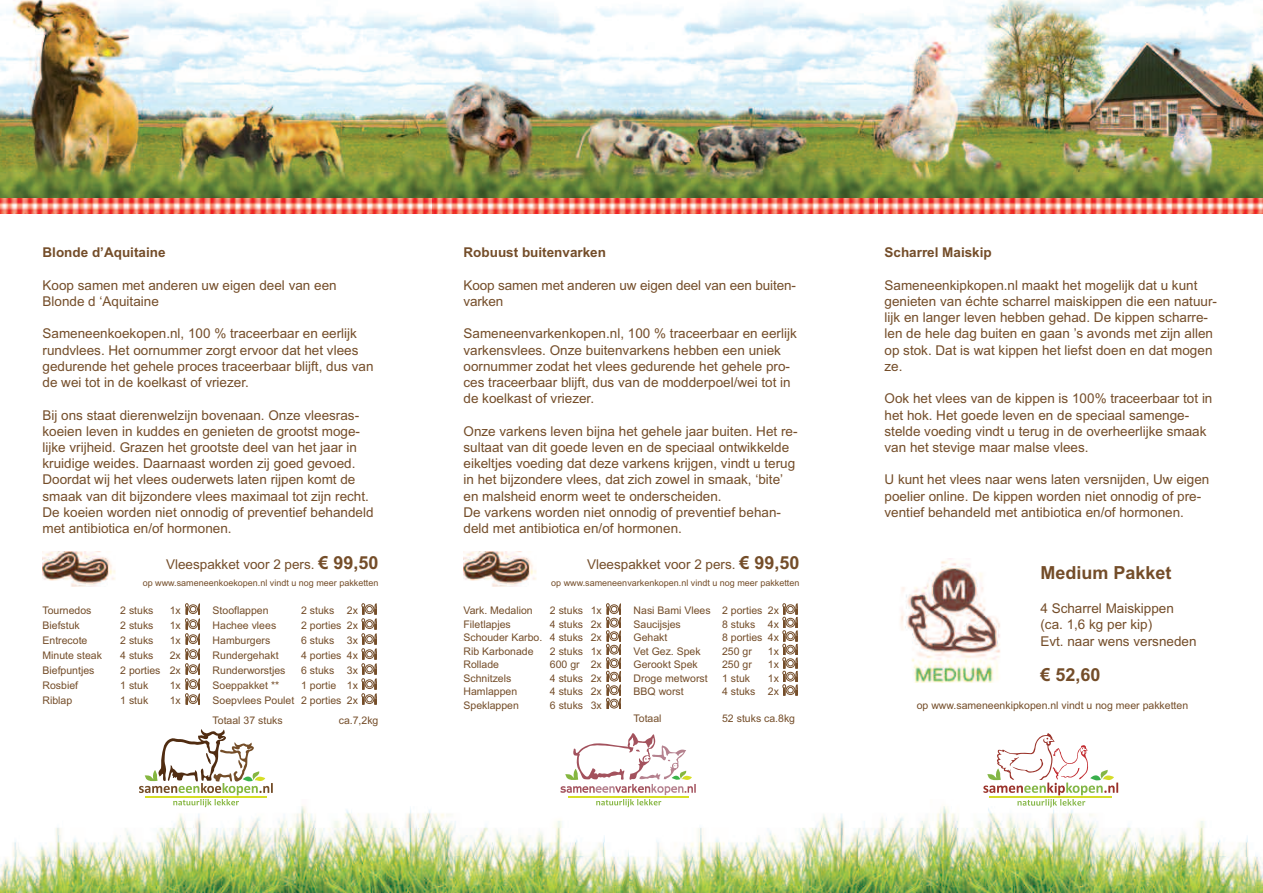
<style>
.page{position:relative;width:1263px;height:893px;background:#fff}
.page>*{position:absolute;margin:0;border:0;box-sizing:border-box;transform-origin:0 0}
.t1{font:700 18px "Arial";color:#744d29}
.t2{font:13.5px/16.2px "Arial";color:#744d29}
.t3{font:700 13.5px "Arial";color:#744d29}
.t4{font:10.5px/13.5px "Arial";color:#744d29;text-align:right}
.t5{font:9px "Arial";color:#744d29}
.s1{font-weight:700;font-size:18px}
</style>
<div class="page">
<img style="left:0;top:0;width:1263px;height:198px">
<img style="left:0;top:805px;width:629px;height:88px">
<img style="left:629px;top:806px;width:634px;height:87px">
<svg style="left:139px;top:729px;width:134px;height:78px"></svg>
<svg style="left:560px;top:733px;width:136px;height:74px"></svg>
<svg style="left:983px;top:733px;width:135px;height:75px"></svg>
<svg style="left:0;top:213px;width:433px;height:1px"></svg>
<img style="left:0;top:198px;width:433px;height:15px">
<svg style="left:433px;top:198px;width:445px;height:16px;background:#f38071"></svg>
<svg style="left:878px;top:198px;width:385px;height:16px;background:#f38071"></svg>
<svg style="left:185px;top:603px;width:15px;height:101px"></svg>
<svg style="left:361px;top:693px;width:16px;height:11px"></svg>
<svg style="left:361px;top:678px;width:16px;height:11px"></svg>
<svg style="left:361px;top:663px;width:16px;height:11px"></svg>
<svg style="left:361px;top:648px;width:16px;height:11px"></svg>
<svg style="left:361px;top:633px;width:16px;height:11px"></svg>
<svg style="left:361px;top:618px;width:16px;height:11px"></svg>
<svg style="left:361px;top:603px;width:16px;height:11px"></svg>
<svg style="left:362px;top:603px;width:14px;height:101px"></svg>
<img style="left:43px;top:551px;width:72px;height:36px">
<svg style="left:606px;top:603px;width:15px;height:106px"></svg>
<svg style="left:782px;top:684px;width:16px;height:11px"></svg>
<svg style="left:782px;top:670px;width:16px;height:12px"></svg>
<svg style="left:782px;top:657px;width:16px;height:11px"></svg>
<svg style="left:782px;top:643px;width:16px;height:12px"></svg>
<svg style="left:782px;top:630px;width:16px;height:11px"></svg>
<svg style="left:782px;top:616px;width:16px;height:12px"></svg>
<svg style="left:782px;top:603px;width:16px;height:11px"></svg>
<svg style="left:783px;top:603px;width:14px;height:92px"></svg>
<img style="left:463px;top:551px;width:73px;height:36px">
<img style="left:900px;top:558px;width:100px;height:125px">
<p class="t3" style="left:43px;top:245px;width:124px">Blonde d’Aquitaine</p>
<p class="t2" style="left:43px;top:277px;width:296px">Koop samen met anderen uw eigen deel van een<br>Blonde d ‘Aquitaine</p>
<p class="t2" style="left:43px;top:326px;width:332px">Sameneenkoekopen.nl, 100 % traceerbaar en eerlijk rundvlees. Het oornummer zorgt ervoor dat het vlees gedurende het gehele proces traceerbaar blijft, dus van de wei tot in de koelkast of vriezer.</p>
<p class="t2" style="left:43px;top:407px;width:332px">Bij ons staat dierenwelzijn bovenaan. Onze vleesras&shy;koeien leven in kuddes en genieten de grootst moge&shy;lijke vrijheid. Grazen het grootste deel van het jaar in kruidige weides. Daarnaast worden zij goed gevoed.<br>Doordat wij het vlees ouderwets laten rijpen komt de smaak van dit bijzondere vlees maximaal tot zijn recht.<br>De koeien worden niet onnodig of preventief behandeld met antibiotica en/of hormonen.</p>
<p class="t2" style="left:166px;top:557px;width:214px">Vleespakket voor 2 pers. <span class="s1">€ 99,50</span></p>
<p class="t5" style="left:143px;top:577px;width:237px">op www.sameneenkoekopen.nl vindt u nog meer pakketten</p>
<p class="t4" style="left:43px;top:604px;width:51px">Tournedos</p>
<p class="t4" style="left:120px;top:604px;width:35px">2 stuks</p>
<p class="t4" style="left:170px;top:604px;width:13px">1x</p>
<p class="t4" style="left:43px;top:619px;width:39px">Biefstuk</p>
<p class="t4" style="left:120px;top:619px;width:35px">2 stuks</p>
<p class="t4" style="left:170px;top:619px;width:13px">1x</p>
<p class="t4" style="left:43px;top:634px;width:46px">Entrecote</p>
<p class="t4" style="left:120px;top:634px;width:35px">2 stuks</p>
<p class="t4" style="left:170px;top:634px;width:13px">1x</p>
<p class="t4" style="left:43px;top:649px;width:61px">Minute steak</p>
<p class="t4" style="left:120px;top:649px;width:35px">4 stuks</p>
<p class="t4" style="left:170px;top:649px;width:13px">2x</p>
<p class="t4" style="left:43px;top:664px;width:53px">Biefpuntjes</p>
<p class="t4" style="left:120px;top:664px;width:62px">2 porties 2x</p>
<p class="t4" style="left:43px;top:679px;width:37px">Rosbief</p>
<p class="t4" style="left:120px;top:679px;width:30px">1 stuk</p>
<p class="t4" style="left:170px;top:679px;width:13px">1x</p>
<p class="t4" style="left:43px;top:694px;width:31px">Riblap</p>
<p class="t4" style="left:120px;top:694px;width:30px">1 stuk</p>
<p class="t4" style="left:170px;top:694px;width:13px">1x</p>
<p class="t4" style="left:213px;top:604px;width:58px">Stooflappen</p>
<p class="t4" style="left:301px;top:604px;width:58px">2 stuks 2x</p>
<p class="t4" style="left:213px;top:619px;width:65px">Hachee vlees</p>
<p class="t4" style="left:301px;top:619px;width:58px">2 porties 2x</p>
<p class="t4" style="left:213px;top:634px;width:59px">Hamburgers</p>
<p class="t4" style="left:301px;top:634px;width:58px">6 stuks 3x</p>
<p class="t4" style="left:213px;top:649px;width:67px">Rundergehakt</p>
<p class="t4" style="left:301px;top:649px;width:58px">4 porties 4x</p>
<p class="t4" style="left:213px;top:664px;width:74px">Runderworstjes</p>
<p class="t4" style="left:301px;top:664px;width:58px">6 stuks 3x</p>
<p class="t4" style="left:213px;top:679px;width:68px">Soeppakket **</p>
<p class="t4" style="left:213px;top:678px;width:147px;line-height:15px">1 portie 1x<br>Soepvlees Poulet 2 porties 2x</p>
<p class="t4" style="left:213px;top:713px;width:72px">Totaal 37 stuks</p>
<p class="t4" style="left:339px;top:713px;width:41px">ca.7,2kg</p>
<p class="t3" style="left:463px;top:245px;width:144px">Robuust buitenvarken</p>
<p class="t2" style="left:463px;top:277px;width:334px">Koop samen met anderen uw eigen deel van een buiten&shy;varken</p>
<p class="t2" style="left:463px;top:326px;width:335px">Sameneenvarkenkopen.nl, 100 % traceerbaar en eerlijk varkensvlees. Onze buitenvarkens hebben een uniek oornummer zodat het vlees gedurende het gehele pro&shy;ces traceerbaar blijft, dus van de modderpoel/wei tot in de koelkast of vriezer.</p>
<p class="t2" style="left:463px;top:423px;width:335px">Onze varkens leven bijna het gehele jaar buiten. Het re&shy;sultaat van dit goede leven en de speciaal ontwikkelde eikeltjes voeding dat deze varkens krijgen, vindt u terug in het bijzondere vlees, dat zich zowel in smaak, ‘bite’ en malsheid enorm weet te onderscheiden.<br>De varkens worden niet onnodig of preventief behan&shy;deld met antibiotica en/of hormonen.</p>
<p class="t2" style="left:587px;top:557px;width:214px">Vleespakket voor 2 pers. <span class="s1">€ 99,50</span></p>
<p class="t5" style="left:551px;top:577px;width:250px">op www.sameneenvarkenkopen.nl vindt u nog meer pakketten</p>
<p class="t4" style="left:463px;top:604px;width:71px">Vark. Medalion</p>
<p class="t4" style="left:550px;top:604px;width:53px">2 stuks 1x</p>
<p class="t4" style="left:463px;top:617px;width:49px">Filetlapjes</p>
<p class="t4" style="left:463px;top:617px;width:140px;text-align:justify;text-indent:86px">4 stuks 2x Schouder Karbo. 4 stuks 2x Rib Karbonade</p>
<p class="t4" style="left:550px;top:644px;width:53px">2 stuks 1x</p>
<p class="t4" style="left:463px;top:658px;width:37px">Rollade</p>
<p class="t4" style="left:550px;top:658px;width:53px">600 gr 2x</p>
<p class="t4" style="left:463px;top:671px;width:49px">Schnitzels</p>
<p class="t4" style="left:550px;top:671px;width:53px">4 stuks 2x</p>
<p class="t4" style="left:463px;top:685px;width:55px">Hamlappen</p>
<p class="t4" style="left:550px;top:685px;width:53px">4 stuks 2x</p>
<p class="t4" style="left:463px;top:698px;width:57px">Speklappen</p>
<p class="t4" style="left:550px;top:698px;width:53px">6 stuks 3x</p>
<p class="t4" style="left:634px;top:604px;width:147px;text-align:left">Nasi Bami Vlees 2 porties 2x<br>Saucijsjes</p>
<p class="t4" style="left:722px;top:617px;width:58px">8 stuks 4x</p>
<p class="t4" style="left:634px;top:631px;width:35px">Gehakt</p>
<p class="t4" style="left:722px;top:631px;width:58px">8 porties 4x</p>
<p class="t4" style="left:634px;top:644px;width:69px">Vet Gez. Spek</p>
<p class="t4" style="left:722px;top:644px;width:31px">250 gr</p>
<p class="t4" style="left:768px;top:644px;width:13px">1x</p>
<p class="t4" style="left:634px;top:658px;width:66px">Gerookt Spek</p>
<p class="t4" style="left:722px;top:658px;width:31px">250 gr</p>
<p class="t4" style="left:768px;top:658px;width:13px">1x</p>
<p class="t4" style="left:634px;top:671px;width:76px">Droge metworst</p>
<p class="t4" style="left:722px;top:671px;width:30px">1 stuk</p>
<p class="t4" style="left:768px;top:671px;width:13px">1x</p>
<p class="t4" style="left:634px;top:685px;width:52px">BBQ worst</p>
<p class="t4" style="left:722px;top:685px;width:58px">4 stuks 2x</p>
<p class="t4" style="left:634px;top:712px;width:30px">Totaal</p>
<p class="t4" style="left:722px;top:712px;width:74px">52 stuks ca.8kg</p>
<p class="t3" style="left:884px;top:245px;width:109px">Scharrel Maiskip</p>
<p class="t2" style="left:884px;top:277px;width:334px">Sameneenkipkopen.nl maakt het mogelijk dat u kunt genieten van échte scharrel maiskippen die een natuur&shy;lijk en langer leven hebben gehad. De kippen scharre&shy;len de hele dag buiten en gaan ’s avonds met zijn allen op stok. Dat is wat kippen het liefst doen en dat mogen ze.</p>
<p class="t2" style="left:884px;top:391px;width:329px">Ook het vlees van de kippen is 100% traceerbaar tot in het hok. Het goede leven en de speciaal samenge&shy;stelde voeding vindt u terug in de overheerlijke smaak van het stevige maar malse vlees.</p>
<p class="t2" style="left:884px;top:472px;width:326px">U kunt het vlees naar wens laten versnijden, Uw eigen poelier online. De kippen worden niet onnodig of pre&shy;ventief behandeld met antibiotica en/of hormonen.</p>
<h1 class="t1" style="left:1040px;top:562px;width:133px">Medium Pakket</h1>
<p class="t2" style="left:1040px;top:600px;width:158px">4 Scharrel Maiskippen (ca. 1,6 kg per kip)<br>Evt. naar wens versneden</p>
<h1 class="t1" style="left:1040px;top:664px;width:62px">€ 52,60</h1>
<p class="t4" style="left:917px;top:699px;width:273px">op www.sameneenkipkopen.nl vindt u nog meer pakketten</p>
</div>
